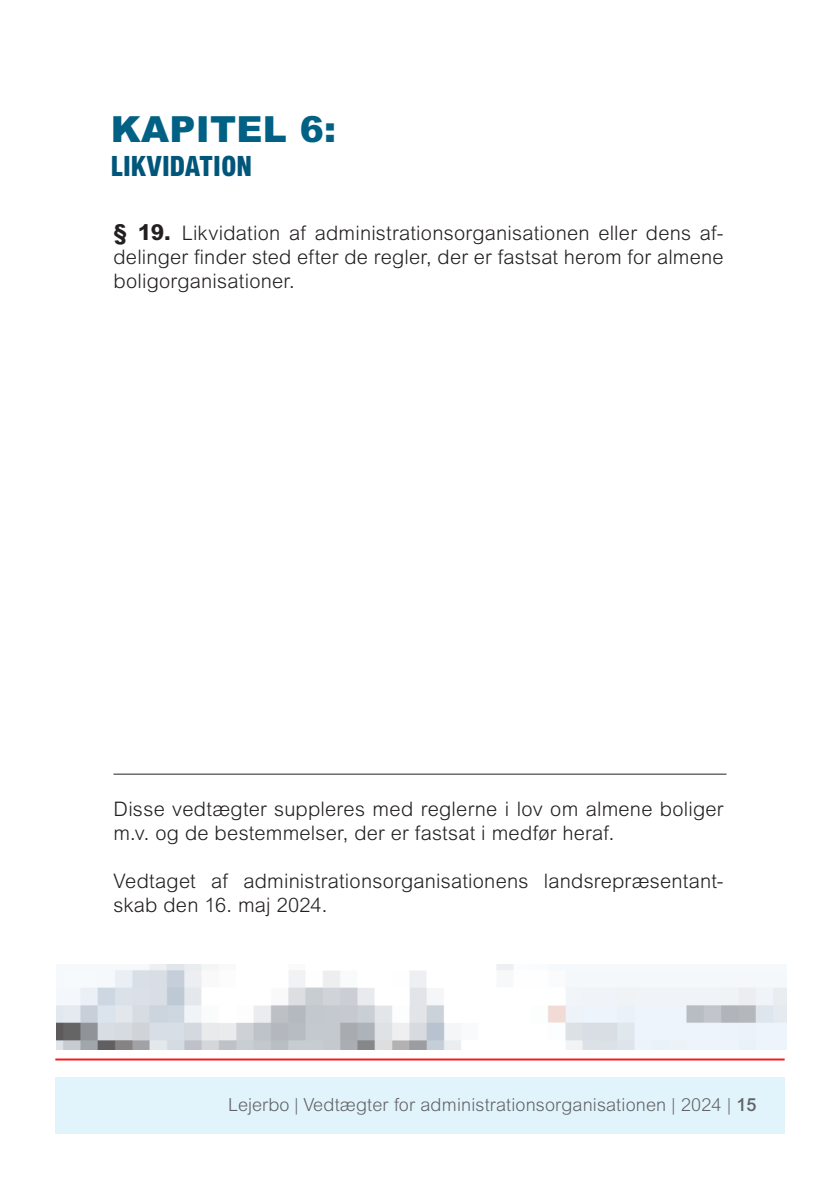
<style>
.page{position:relative;width:840px;height:1191px;background:#fff}
.page>*{position:absolute;margin:0;border:0;box-sizing:border-box;transform-origin:0 0}
.H_-_RUBRIK{font:900 36px "Arial MT Pro";letter-spacing:.01em;color:#006185}
.H-_Rubrik_2{font:800 condensed 28px "Arial MT Pro";color:#00567a}
.rubrik_2{font:300 20px/24px "Arial MT Pro";letter-spacing:.01em;color:#231f20}
.t1{font:300 18px "Arial MT Pro";letter-spacing:.01em;color:#636366}
.s1{font-weight:800;font-size:22px}
.s2{font-weight:500}
</style>
<div class="page">
<div style="left:55px;top:1077px;width:729px;height:57px;background:#e1f4fc"></div>
<hr style="left:55px;top:1058px;width:729px;height:2px;background:#ee1d23">
<img style="left:57px;top:964px;width:728px;height:85px">
<hr style="left:113px;top:774px;width:613px;height:1px;background:#231f20">
<p class="H_-_RUBRIK" style="left:111px;top:106px;width:227px">KAPITEL 6:</p>
<p class="H-_Rubrik_2" style="left:111px;top:149px;width:143px">LIKVIDATION</p>
<p class="rubrik_2" style="left:113px;top:221px;width:611px;text-align:justify"><span class="s1">§ 19.</span> Likvidation af administrationsorganisationen eller dens af&shy;delinger finder sted efter de regler, der er fastsat herom for almene boligorganisationer.</p>
<p class="rubrik_2" style="left:113px;top:797px;width:611px">Disse vedtægter suppleres med reglerne i lov om almene boliger m.v. og de bestemmelser, der er fastsat i medfør heraf.</p>
<p class="rubrik_2" style="left:113px;top:869px;width:611px">Vedtaget af administrationsorganisationens landsrepræsentant&shy;skab den 16. maj 2024.</p>
<p class="t1" style="left:228px;top:1093px;width:529px">Lejerbo | Vedtægter for administrationsorganisationen | 2024 | <span class="s2">15</span></p>
</div>
